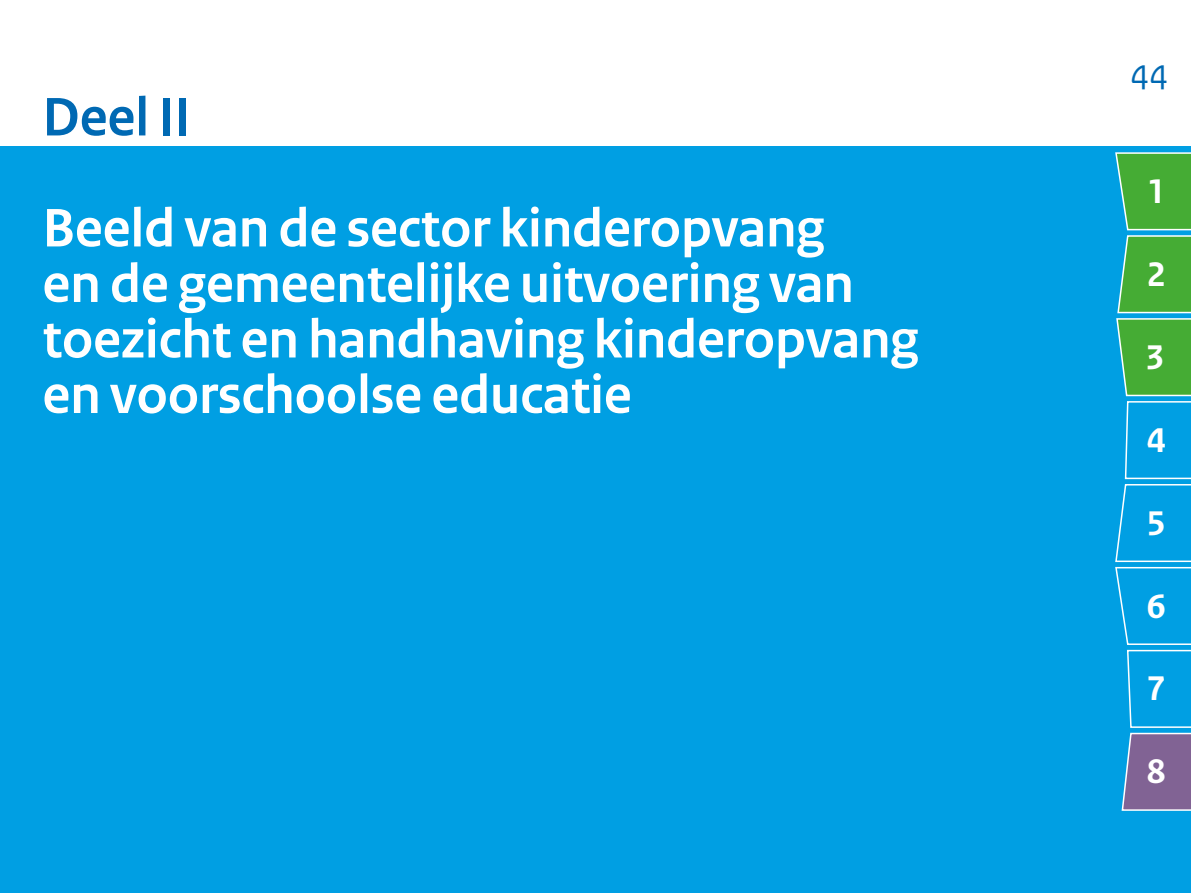
<style>
.page{position:relative;width:1191px;height:893px;background:#fff}
.page>*{position:absolute;margin:0;border:0;box-sizing:border-box;transform-origin:0 0}
.t1{font:700 57px/55.5px "Rijksoverheid Sans Heading";color:#fff}
.t2{font:700 57px "Rijksoverheid Sans Heading";color:#0069b3}
.t3{font:700 36px "Rijksoverheid Sans Text";color:#fff}
.t4{font:36px "Rijksoverheid Sans Text";color:#0069b3}
</style>
<div class="page">
<div style="left:0;top:146px;width:1191px;height:747px;background:#009fe3"></div>
<svg style="left:1115px;top:152px;width:76px;height:659px"></svg>
<h2 class="t2" style="left:43px;top:85px;width:149px">Deel II</h2>
<h2 class="t1" style="left:43px;top:201px;width:877px">Beeld van de sector kinderopvang<br>en de gemeentelijke uitvoering van toezicht en handhaving kinderopvang en voorschoolse educatie</h2>
<p class="t4" style="left:1130px;top:51px;width:39px">44</p>
<p class="t3" style="left:1146px;top:171px;width:20px">1</p>
<p class="t3" style="left:1146px;top:254px;width:20px">2</p>
<p class="t3" style="left:1145px;top:337px;width:20px">3</p>
<p class="t3" style="left:1146px;top:420px;width:20px">4</p>
<p class="t3" style="left:1146px;top:503px;width:20px">5</p>
<p class="t3" style="left:1146px;top:585px;width:20px">6</p>
<p class="t3" style="left:1146px;top:668px;width:20px">7</p>
<p class="t3" style="left:1146px;top:751px;width:20px">8</p>
</div>
